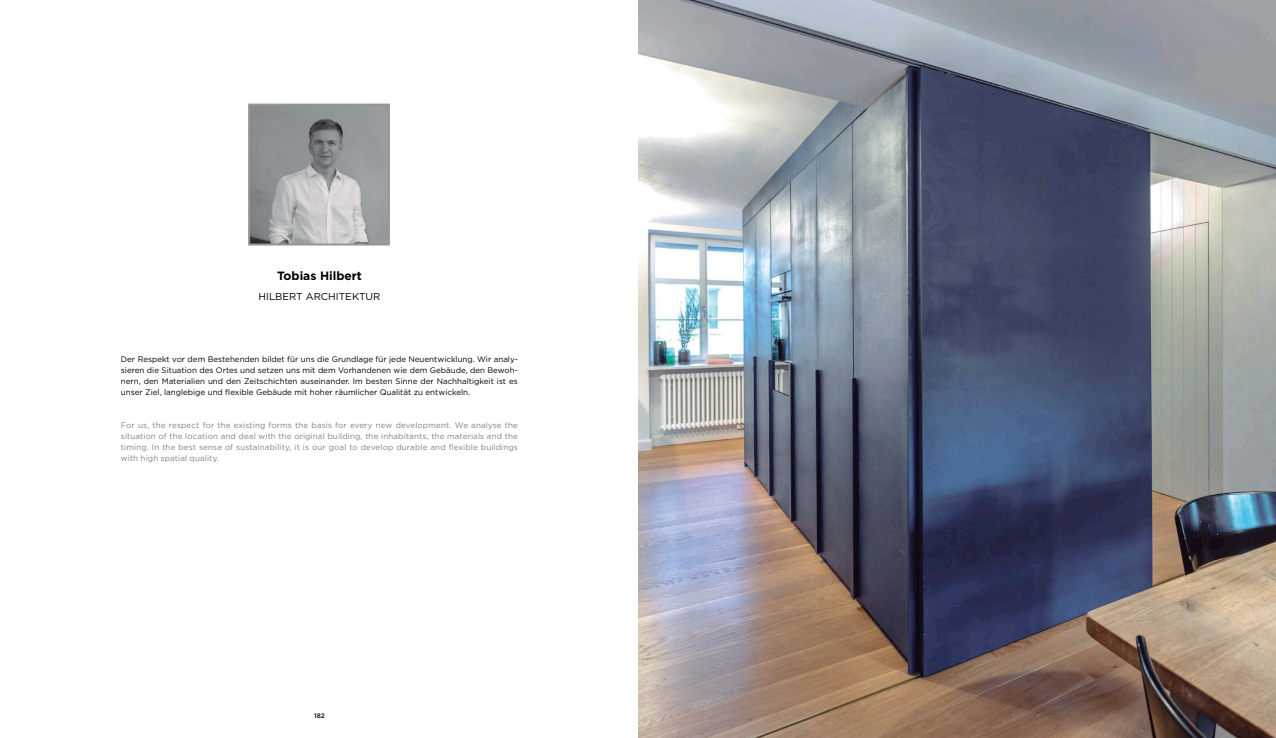
<style>
.page{position:relative;width:1276px;height:738px;background:#fff}
.page>*{position:absolute;margin:0;border:0;box-sizing:border-box;transform-origin:0 0}
.t1{font:700 12px "Gotham";color:#000}
.t2{font:10px "Gotham";color:#000}
.t3{font:8px/11px "Gotham";color:#000;text-align:justify}
.t4{font:8px/11px "Gotham";letter-spacing:.015em;color:#808184;text-align:justify}
.t5{font:500 6.5px "Gotham";color:#000}
</style>
<div class="page">
<svg style="left:248px;top:103px;width:142px;height:143px;background:#9ea0a2"></svg>
<img style="left:638px;top:0;width:638px;height:737px">
<h1 class="t1" style="left:277px;top:268px;width:86px">Tobias Hilbert</h1>
<p class="t2" style="left:258px;top:290px;width:123px">HILBERT ARCHITEKTUR</p>
<p class="t3" style="left:121px;top:353px;width:398px">Der Respekt vor dem Bestehenden bildet für uns die Grundlage für jede Neuentwicklung. Wir analy&shy;sieren die Situation des Ortes und setzen uns mit dem Vorhandenen wie dem Gebäude, den Bewoh&shy;nern, den Materialien und den Zeitschichten auseinander. Im besten Sinne der Nachhaltigkeit ist es unser Ziel, langlebige und flexible Gebäude mit hoher räumlicher Qualität zu entwickeln.</p>
<p class="t4" style="left:121px;top:419px;width:398px">For us, the respect for the existing forms the basis for every new development. We analyse the situation of the location and deal with the original building, the inhabitants, the materials and the timing. In the best sense of sustainability, it is our goal to develop durable and flexible buildings with high spatial quality.</p>
<p class="t5" style="left:314px;top:711px;width:12px">182</p>
</div>
